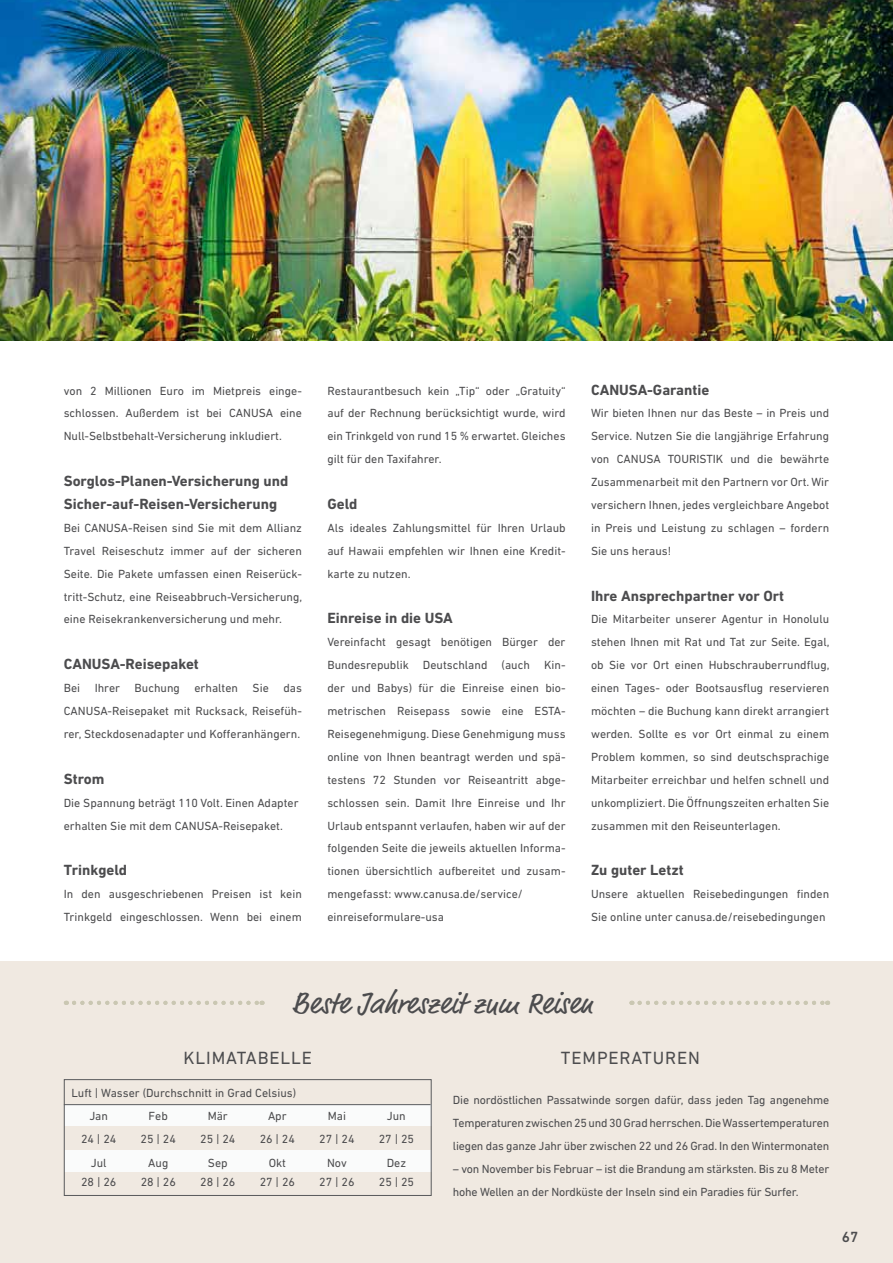
<style>
.page{position:relative;width:893px;height:1263px;background:#fff}
.page>*{position:absolute;margin:0;border:0;box-sizing:border-box;transform-origin:0 0}
.t1{font:30px "Market Pro";letter-spacing:.01em;color:#4c4c4e}
.t2{font:18px "DIN Next LT Pro";letter-spacing:.05em;color:#4c4c4e}
.t3{font:700 15px/23px "DIN Next LT Pro";color:#4c4c4e}
.t4{font:500 15px "DIN Next LT Pro";color:#4c4c4e}
.t5{font:12px/23px "DIN Next LT Pro";color:#4c4c4e;text-align:justify}
</style>
<div class="page">
<div style="left:0;top:961px;width:893px;height:302px;background:#f0e9e1"></div>
<img style="left:0;top:0;width:893px;height:340px">
<div style="left:64px;top:1151px;width:368px;height:21px;background:#fafbfb"></div>
<div style="left:64px;top:1104px;width:368px;height:21px;background:#fafbfb"></div>
<div style="left:64px;top:1079px;width:368px;height:117px;border:1px solid #58595b"></div>
<hr style="left:64px;top:1104px;width:367px;height:1px;background:#58595b">
<svg style="left:640px;top:1001px;width:188px;height:4px"></svg>
<svg style="left:74px;top:1001px;width:189px;height:4px"></svg>
<p class="t5" style="left:64px;top:380px;width:240px">von 2 Millionen Euro im Mietpreis einge&shy;schlossen. Außerdem ist bei CANUSA eine Null-Selbstbehalt-Versicherung inkludiert.</p>
<p class="t3" style="left:64px;top:471px;width:226px">Sorglos-Planen-Versicherung und<br>Sicher-auf-Reisen-Versicherung</p>
<p class="t5" style="left:64px;top:518px;width:240px">Bei CANUSA-Reisen sind Sie mit dem Allianz Travel Reiseschutz immer auf der sicheren Seite. Die Pakete umfassen einen Reiserück&shy;tritt-Schutz, eine Reiseabbruch-Versicherung, eine Reisekrankenversicherung und mehr.</p>
<p class="t3" style="left:64px;top:654px;width:137px">CANUSA-Reisepaket</p>
<p class="t5" style="left:64px;top:678px;width:240px">Bei Ihrer Buchung erhalten Sie das CANUSA-Reisepaket mit Rucksack, Reisefüh&shy;rer, Steckdosenadapter und Koffer anhängern.</p>
<p class="t3" style="left:64px;top:769px;width:42px">Strom</p>
<p class="t5" style="left:64px;top:792px;width:236px">Die Spannung beträgt 110 Volt. Einen Adapter erhalten Sie mit dem CANUSA-Reisepaket.</p>
<p class="t3" style="left:64px;top:860px;width:65px">Trinkgeld</p>
<p class="t5" style="left:64px;top:884px;width:240px">In den ausgeschriebenen Preisen ist kein<br>Trinkgeld eingeschlossen. Wenn bei einem</p>
<p class="t5" style="left:327px;top:380px;width:240px">Restaurantbesuch kein „Tip“ oder „Gratuity“ auf der Rechnung berücksichtigt wurde, wird ein Trinkgeld von rund 15 % erwartet. Gleiches gilt für den Taxifahrer.</p>
<p class="t3" style="left:327px;top:494px;width:32px">Geld</p>
<p class="t5" style="left:327px;top:518px;width:240px">Als ideales Zahlungsmittel für Ihren Urlaub auf Hawaii empfehlen wir Ihnen eine Kredit&shy;karte zu nutzen.</p>
<p class="t3" style="left:327px;top:608px;width:127px">Einreise in die USA</p>
<p class="t5" style="left:327px;top:632px;width:240px;text-align:left">Vereinfacht gesagt benötigen Bürger der Bundesrepublik Deutschland (auch Kin&shy;der und Babys) für die Einreise einen bio&shy;metrischen Reisepass sowie eine ESTA-Reisegenehmigung. Diese Genehmigung muss online von Ihnen beantragt werden und spä&shy;testens 72 Stunden vor Reiseantritt abge&shy;schlossen sein. Damit Ihre Einreise und Ihr Urlaub entspannt verlaufen, haben wir auf der folgenden Seite die jeweils aktuellen Informa&shy;tionen übersichtlich aufbereitet und zusam&shy;mengefasst: www.canusa.de/service/ einreiseformulare-usa</p>
<p class="t3" style="left:591px;top:379px;width:120px">CANUSA-Garantie</p>
<p class="t5" style="left:591px;top:403px;width:240px">Wir bieten Ihnen nur das Beste – in Preis und Service. Nutzen Sie die langjäh rige Erfahrung von CANUSA TOURISTIK und die bewährte Zusammenarbeit mit den Partnern vor Ort. Wir versichern Ihnen, jedes vergleichbare Angebot in Preis und Leistung zu schlagen – fordern Sie uns heraus!</p>
<p class="t3" style="left:591px;top:585px;width:195px">Ihre Ansprechpartner vor Ort</p>
<p class="t5" style="left:591px;top:609px;width:240px">Die Mitarbeiter unserer Agentur in Honolulu stehen Ihnen mit Rat und Tat zur Seite. Egal, ob Sie vor Ort einen Hubschrauberrundflug, einen Tages- oder Bootsausflug reservieren möchten – die Buchung kann direkt arrangiert werden. Sollte es vor Ort einmal zu einem Problem kommen, so sind deutschsprachige Mitarbeiter erreichbar und helfen schnell und unkompliziert. Die Öffnungszeiten erhalten Sie zusammen mit den Reiseunterlagen.</p>
<p class="t3" style="left:591px;top:860px;width:94px">Zu guter Letzt</p>
<p class="t5" style="left:591px;top:884px;width:240px">Unsere aktuellen Reisebedingungen finden<br>Sie online unter canusa.de/reisebedingungen</p>
<h1 class="t1" style="left:292px;top:991px;width:303px">Beste Jahreszeit zum Reisen</h1>
<h2 class="t2" style="left:184px;top:1051px;width:130px">KLIMATABELLE</h2>
<h2 class="t2" style="left:561px;top:1051px;width:140px">TEMPERATUREN</h2>
<p class="t5" style="left:89px;top:1082px;width:208px;line-height:23.4px;text-indent:-18px">Luft | Wasser (Durchschnitt in Grad Celsius)<br>Jan</p>
<p class="t5" style="left:149px;top:1106px;width:21px">Feb</p>
<p class="t5" style="left:208px;top:1106px;width:22px">Mär</p>
<p class="t5" style="left:268px;top:1106px;width:20px">Apr</p>
<p class="t5" style="left:328px;top:1106px;width:20px">Mai</p>
<p class="t5" style="left:387px;top:1106px;width:20px">Jun</p>
<p class="t5" style="left:81px;top:1129px;width:37px">24 | 24</p>
<p class="t5" style="left:141px;top:1129px;width:37px">25 | 24</p>
<p class="t5" style="left:200px;top:1129px;width:37px">25 | 24</p>
<p class="t5" style="left:260px;top:1129px;width:37px">26 | 24</p>
<p class="t5" style="left:319px;top:1129px;width:37px">27 | 24</p>
<p class="t5" style="left:379px;top:1129px;width:37px">27 | 25</p>
<p class="t5" style="left:91px;top:1152px;width:17px">Jul</p>
<p class="t5" style="left:148px;top:1152px;width:22px">Aug</p>
<p class="t5" style="left:208px;top:1152px;width:21px">Sep</p>
<p class="t5" style="left:269px;top:1152px;width:19px">Okt</p>
<p class="t5" style="left:327px;top:1152px;width:21px">Nov</p>
<p class="t5" style="left:387px;top:1152px;width:21px">Dez</p>
<p class="t5" style="left:81px;top:1172px;width:37px">28 | 26</p>
<p class="t5" style="left:141px;top:1172px;width:37px">28 | 26</p>
<p class="t5" style="left:200px;top:1172px;width:37px">28 | 26</p>
<p class="t5" style="left:260px;top:1172px;width:37px">27 | 26</p>
<p class="t5" style="left:319px;top:1172px;width:37px">27 | 26</p>
<p class="t5" style="left:379px;top:1172px;width:37px">25 | 25</p>
<p class="t5" style="left:453px;top:1090px;width:378px">Die nord östlichen Passatwinde sorgen dafür, dass jeden Tag angenehme Temperaturen zwischen 25 und 30 Grad herrschen. Die Wasser temperaturen liegen das ganze Jahr über zwischen 22 und 26 Grad. In den Winter monaten</p>
<p class="t5" style="left:453px;top:1159px;width:378px">– von November bis Februar – ist die Brandung am stärksten. Bis zu 8 Meter hohe Wellen an der Nordküste der Inseln sind ein Paradies für Surfer.</p>
<p class="t4" style="left:842px;top:1231px;width:18px">67</p>
</div>
